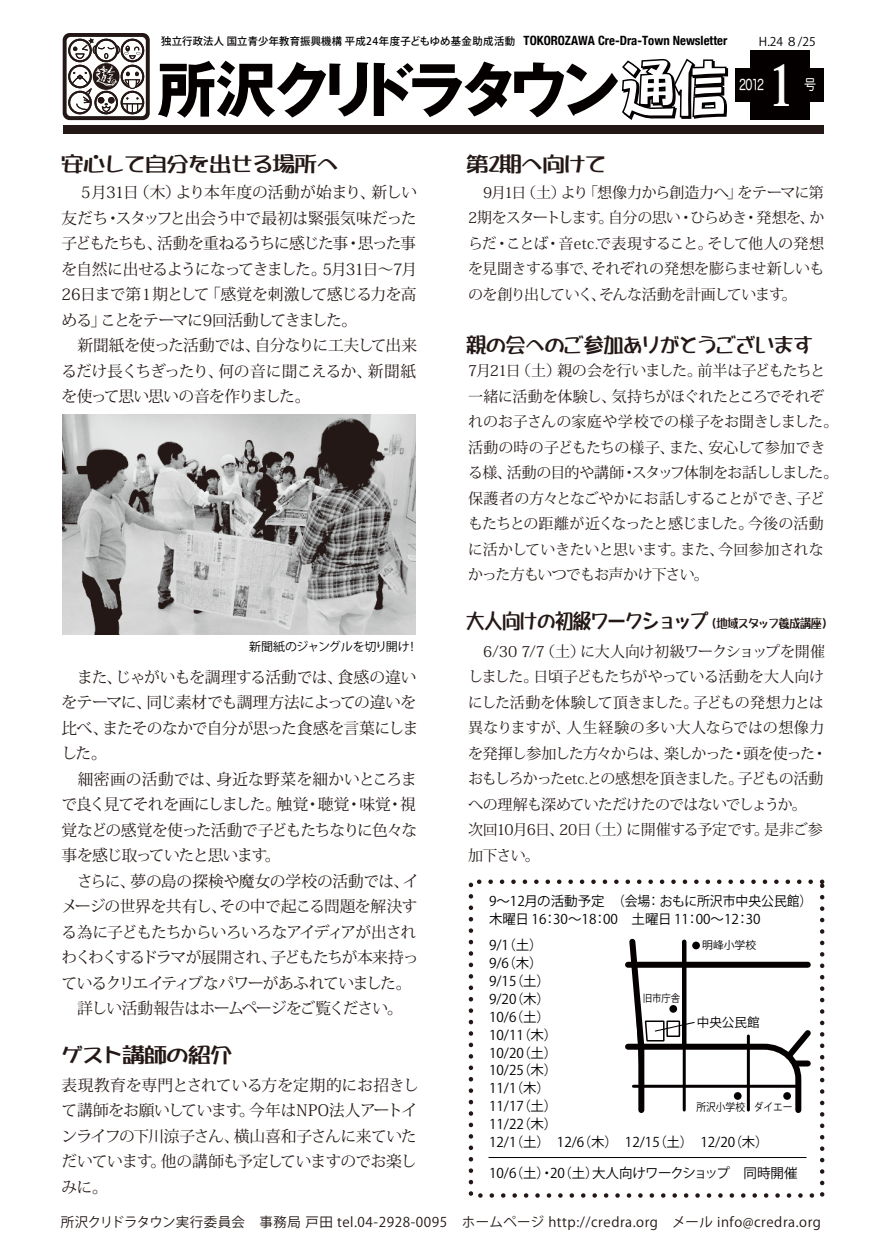
<style>
.page{position:relative;width:888px;height:1260px;background:#fff}
.page>*{position:absolute;margin:0;border:0;box-sizing:border-box;transform-origin:0 0}
.t1{font:700 57px "Koz Min Pro";color:#fff;scale:.8 1}
.t2{font:20.25px "Highcollar PO Ptai EG Heavy SJIS";letter-spacing:-.045em;color:#231815;scale:1.11 1}
.t3{font:20.25px "Highcollar PO Ptai EG Heavy SJIS";letter-spacing:-.045em;color:#231815;scale:.91 1}
.t4{font:20.25px "Highcollar PO Ptai EG Heavy SJIS";letter-spacing:-.045em;color:#231815}
.t5{font:15.75px/25.5px "Koz Min Pro";letter-spacing:-.045em;color:#231815}
.t6{font:15px/25.5px "Koz Min Pro";letter-spacing:-.04em;color:#231815}
.t7{font:14.4px "Hira Maru Pro W4";color:#fff;scale:.75 1}
.t8{font:14.4px "Hira Maru Pro W4";color:#fff;scale:.83 1}
.t9{font:13.5px/18px "Koz Go Pro";color:#040000}
.t10{font:13.5px "Koz Go Pro";letter-spacing:.04em;color:#231815}
.t11{font:12.6px "Koz Go Pro";color:#040000}
.t12{font:12px "Koz Go Pro";letter-spacing:-.02em;color:#040000}
.t13{font:10.8px "Koz Go Pro";color:#040000;scale:.9 1}
.t14{font:10.8px "Koz Go Pro";color:#040000}
.t15{font:500 10.5px "Koz Go Pro";letter-spacing:.02em;color:#040000}
.t16{font:10.35px "Koz Go Pro";color:#040000;scale:.9 1}
.s1{font-family:"Helvetica Neue";font-weight:700;font-stretch:condensed;font-size:12.75px}
.s2{font-size:12.15px}
</style>
<div class="page">
<div style="left:736px;top:68px;width:88px;height:34px;background:#040000"></div>
<div style="left:750px;top:51px;width:59px;height:69px;background:#040000"></div>
<div style="left:63px;top:125px;width:761px;height:9px;background:#231815"></div>
<svg style="left:158px;top:61px;width:210px;height:57px"></svg>
<svg style="left:63px;top:33px;width:87px;height:87px"></svg>
<svg style="left:374px;top:58px;width:355px;height:62px"></svg>
<svg style="left:625px;top:938px;width:186px;height:175px"></svg>
<hr style="left:489px;top:1157px;width:318px;height:1px;background:#040000">
<img style="left:62px;top:415px;width:353px;height:220px">
<div style="left:469px;top:880px;width:355px;height:318px;border:4px dashed #231815"></div>
<p class="t15" style="left:161px;top:34px;width:568px">独立行政法人 国立青少年教育振興機構 平成24年度子どもゆめ基金助成活動 <span class="s1">TOKOROZAWA Cre-Dra-Town Newsletter</span></p>
<p class="t12" style="left:759px;top:34px;width:58px">H.24 ８/25</p>
<p class="t7" style="left:739px;top:72px;width:35px">2012</p>
<p class="t8" style="left:804px;top:72px;width:16px">号</p>
<h1 class="t1" style="left:759px;top:44px;width:58px">１</h1>
<p class="t2" style="left:61px;top:154px;width:252px">安心して自分を出せる場所へ</p>
<p class="t2" style="left:466px;top:154px;width:129px">第2期へ向けて</p>
<p class="t5" style="left:62px;top:179px;width:357px">　５月31日（木）より本年度の活動が始まり、新しい友だち・スタッフと出会う中で最初は緊張気味だった子どもたちも、活動を重ねるうちに感じた事・思った事を自然に出せるようになってきました。5月31日～7月<br>26日まで第１期として「感覚を刺激して感じる力を高める」ことをテーマに9回活動してきました。<br>　新聞紙を使った活動では、自分なりに工夫して出来るだけ長くちぎったり、何の音に聞こえるか、新聞紙を使って思い思いの音を作りました。</p>
<p class="t12" style="left:249px;top:638px;width:171px">新聞紙のジャングルを切り開け！</p>
<p class="t5" style="left:61px;top:664px;width:359px">　また、じゃがいもを調理する活動では、食感の違いをテーマに、同じ素材でも調理方法によっての違いを比べ、またそのなかで自分が思った食感を言葉にしました。<br>　細密画の活動では、身近な野菜を細かいところまで良く見てそれを画にしました。触覚・聴覚・味覚・視覚などの感覚を使った活動で子どもたちなりに色々な事を感じ取っていたと思います。<br>　さらに、夢の島の探検や魔女の学校の活動では、イメージの世界を共有し、その中で起こる問題を解決する為に子どもたちからいろいろなアイディアが出されわくわくするドラマが展開され、子どもたちが本来持っているクリエイティブなパワーがあふれていました。　詳しい活動報告はホームページをご覧ください。</p>
<p class="t2" style="left:61px;top:1045px;width:156px">ゲスト講師の紹介</p>
<p class="t5" style="left:61px;top:1072px;width:359px">表現教育を専門とされている方を定期的にお招きして講師をお願いしています。今年はNPO法人アートインライフの下川涼子さん、横山喜和子さんに来ていただいています。他の講師も予定していますのでお楽しみに。</p>
<p class="t6" style="left:468px;top:179px;width:358px;text-align:justify">　9月1日（土）より「想像力から創造力へ」をテーマに第2期をスタートします。自分の思い・ひらめき・発想を、からだ・ことば・音etc.で表現すること。そして他人の発想を見聞きする事で、それぞれの発想を膨らませ新しいものを創り出していく、そんな活動を計画しています。</p>
<p class="t4" style="left:466px;top:335px;width:349px">親の会へのご参加ありがとうございます</p>
<p class="t6" style="left:468px;top:357px;width:372px">7月21日（土）親の会を行いました。前半は子どもたちと一緒に活動を体験し、気持ちがほぐれたところでそれぞれのお子さんの家庭や学校での様子をお聞きしました。活動の時の子どもたちの様子、また、安心して参加できる様、活動の目的や講師・スタッフ体制をお話ししました。保護者の方々となごやかにお話しすることができ、子どもたちとの距離が近くなったと感じました。今後の活動に活かしていきたいと思います。また、今回参加されなかった方もいつでもお声かけ下さい。</p>
<p class="t3" style="left:466px;top:611px;width:404px">大人向けの初級ワークショップ<span class="s2">（地域スタッフ養成講座）</span></p>
<p class="t6" style="left:468px;top:638px;width:361px">　6/30 7/7（土）に大人向け初級ワークショップを開催しました。日頃子どもたちがやっている活動を大人向けにした活動を体験して頂きました。子どもの発想力とは異なりますが、人生経験の多い大人ならではの想像力を発揮し参加した方々からは、楽しかった・頭を使った・おもしろかったetc.との感想を頂きました。子どもの活動への理解も深めていただけたのではないでしょうか。<br>次回10月6日、20日（土）に開催する予定です。是非ご参加下さい。</p>
<p class="t9" style="left:489px;top:892px;width:325px">9～12月の活動予定　（会場： おもに所沢市中央公民館）木曜日 16：30～18：00　土曜日 11：00～12：30</p>
<p class="t9" style="left:489px;top:936px;width:281px">9/1（土）<br>9/6（木）<br>9/15（土）<br>9/20（木）<br>10/6（土）<br>10/11（木）<br>10/20（土）<br>10/25（木）<br>11/1（木）<br>11/17（土）<br>11/22（木）<br>12/1（土）　12/6（木）　12/15（土）　12/20（木）</p>
<p class="t9" style="left:489px;top:1165px;width:310px">10/6（土）・20（土）大人向けワークショップ　同時開催</p>
<p class="t14" style="left:702px;top:938px;width:56px">明峰小学校</p>
<p class="t16" style="left:643px;top:992px;width:43px">旧市庁舎</p>
<p class="t11" style="left:697px;top:1014px;width:64px">中央公民館</p>
<p class="t13" style="left:754px;top:1100px;width:45px">ダイエー</p>
<p class="t13" style="left:696px;top:1100px;width:56px">所沢小学校</p>
<p class="t10" style="left:61px;top:1213px;width:762px">所沢クリドラタウン実行委員会　事務局 戸田 tel.04-2928-0095　ホームページ http://credra.org　メール info@credra.org</p>
</div>
